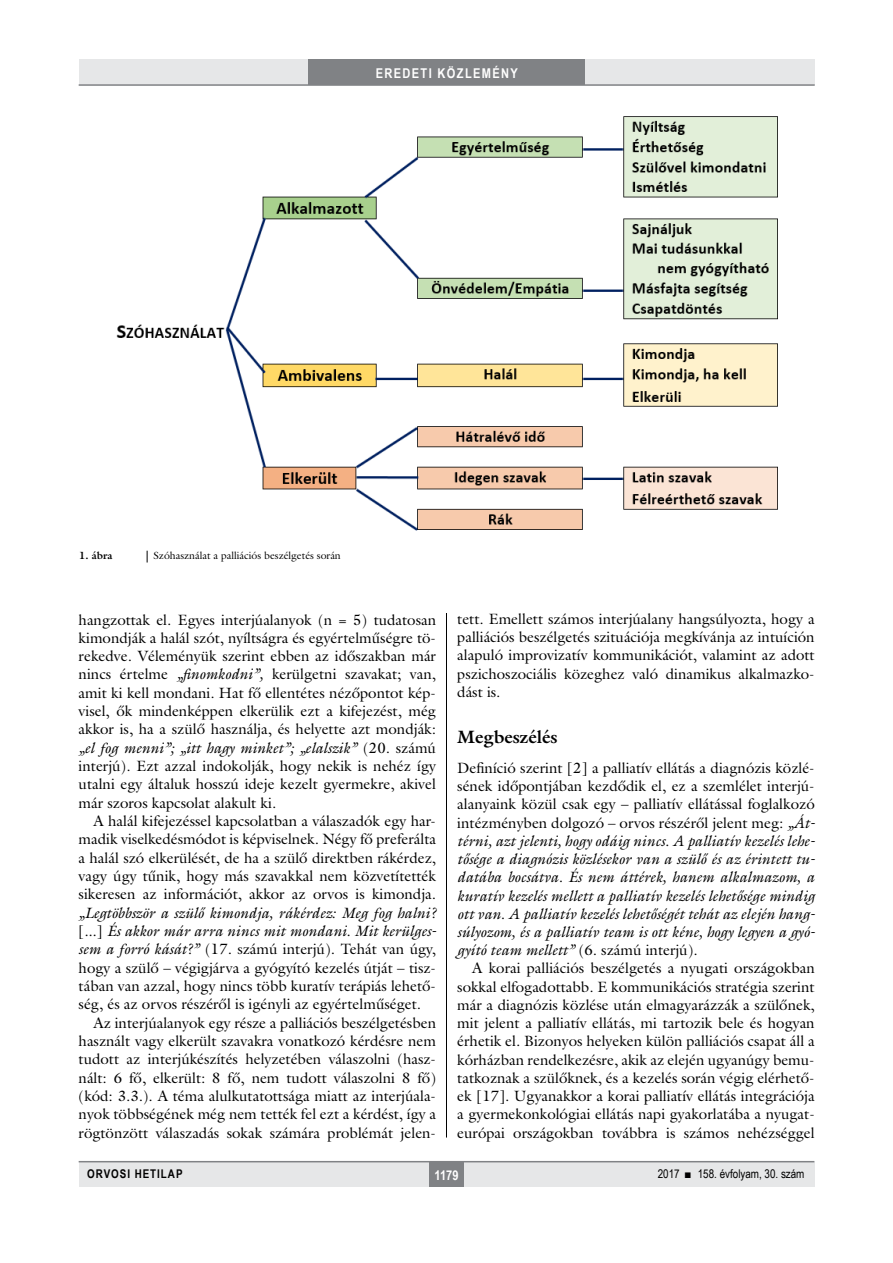
<style>
.page{position:relative;width:893px;height:1263px;background:#fff}
.page>*{position:absolute;margin:0;border:0;box-sizing:border-box;transform-origin:0 0}
.alcimbold{font:700 18px "Galliard Reg";color:#000}
.Body_Text{font:15px/18.3px "Galliard Reg";color:#000;text-align:justify}
.Body_tompa{font:italic 15px/18.3px "Galliard Reg";color:#000;text-align:justify}
.t1{font:700 13.5px "Arial Narrow";letter-spacing:.1em;color:#fff}
.t2{font:12px "Arial Narrow";color:#000}
.t3{font:700 12px "Arial Narrow";letter-spacing:.08em;color:#000}
.kepalairas2{font:10.5px "Galliard Reg";color:#000}
.kepalairas1{font:700 10.5px "Galliard Reg";color:#000}
.s1{font-style:italic}
.s2{font-style:normal}
</style>
<div class="page">
<div style="left:79px;top:1161px;width:735px;height:25px;background:#e6e7e8"></div>
<div style="left:429px;top:1161px;width:34px;height:25px;background:#808285"></div>
<hr style="left:79px;top:1161px;width:735px;height:1px;background:#808285">
<div style="left:79px;top:60px;width:735px;height:25px;background:#e6e7e8"></div>
<div style="left:308px;top:60px;width:277px;height:25px;background:#808285"></div>
<hr style="left:79px;top:84px;width:736px;height:2px;background:#808285">
<hr style="left:446px;top:111px;width:1px;height:1026px;background:#000">
<img style="left:116px;top:111px;width:662px;height:425px">
<div style="left:79px;top:551px;width:735px;height:61px;background:#fff"></div>
<p class="t1" style="left:376px;top:63px;width:144px">EREDETI KÖZLEMÉNY</p>
<p class="kepalairas1" style="left:79px;top:549px;width:35px">1. ábra</p>
<p class="kepalairas2" style="left:153px;top:549px;width:189px">Szóhasználat a palliációs beszélgetés során</p>
<p class="Body_Text" style="left:79px;top:610px;width:359px">hangzottak el. Egyes interjúalanyok (n = 5) tudatosan kimondják a halál szót, nyíltságra és egyértelműségre tö&shy;rekedve. Véleményük szerint ebben az időszakban már nincs értelme <span class="s1">„finomkodni”,</span> kerülgetni szavakat; van, amit ki kell mondani. Hat fő ellentétes nézőpontot kép&shy;visel, ők mindenképpen elkerülik ezt a kifejezést, még akkor is, ha a szülő használja, és helyette azt mondják: <span class="s1">„el fog menni”; „itt hagy minket”; „elalszik”</span> (20. számú interjú). Ezt azzal indokolják, hogy nekik is nehéz így utalni egy általuk hosszú ideje kezelt gyermekre, akivel már szoros kapcsolat alakult ki.</p>
<p class="Body_Text" style="left:79px;top:812px;width:359px;text-indent:15px">A halál kifejezéssel kapcsolatban a válaszadók egy har&shy;madik viselkedésmódot is képviselnek. Négy fő preferálta a halál szó elkerülését, de ha a szülő direktben rákérdez, vagy úgy tűnik, hogy más szavakkal nem közvetítették sikeresen az információt, akkor az orvos is kimondja. <span class="s1">„Legtöbbször a szülő kimondja, rákérdez: Meg fog halni? </span>[<span class="s1">...</span>] <span class="s1">És akkor már arra nincs mit mondani. Mit kerülges&shy;sem a forró kását?”</span> (17. számú interjú). Tehát van úgy, hogy a szülő – végigjárva a gyógyító kezelés útját – tisz&shy;tában van azzal, hogy nincs több kuratív terápiás lehető&shy;ség, és az orvos részéről is igényli az egyértelműséget.</p>
<p class="Body_Text" style="left:79px;top:1013px;width:359px;text-indent:15px">Az interjúalanyok egy része a palliációs beszélgetésben használt vagy elkerült szavakra vonatkozó kérdésre nem tudott az interjúkészítés helyzetében válaszolni (hasz&shy;nált: 6 fő, elkerült: 8 fő, nem tudott válaszolni 8 fő) (kód: 3.3.). A téma alulkutatottsága miatt az interjúala&shy;nyok többségének még nem tették fel ezt a kérdést, így a rögtönzött válaszadás sokak számára problémát jelen-</p>
<p class="Body_Text" style="left:457px;top:609px;width:359px">tett. Emellett számos interjúalany hangsúlyozta, hogy a palliációs beszélgetés szituációja megkívánja az intuíción alapuló improvizatív kommunikációt, valamint az adott pszichoszociális közeghez való dinamikus alkalmazko&shy;dást is.</p>
<p class="alcimbold" style="left:457px;top:725px;width:102px">Megbeszélés</p>
<p class="Body_tompa" style="left:457px;top:758px;width:359px"><span class="s2">Definíció szerint [2] a palliatív ellátás a diagnózis közlé&shy;sének időpontjában kezdődik el, ez a szemlélet interjú&shy;alanyaink közül csak egy – palliatív ellátással foglalkozó intézményben dolgozó – orvos részéről jelent meg:</span> „Át&shy;térni, azt jelenti, hogy odáig nincs. A palliatív kezelés lehe&shy;tősége a diagnózis közlésekor van a szülő és az érintett tu&shy;datába bocsátva. És nem áttérek, hanem alkalmazom, a kuratív kezelés mellett a palliatív kezelés lehetősége mindig ott van. A palliatív kezelés lehetőségét tehát az elején hang&shy;súlyozom, és a palliatív team is ott kéne, hogy legyen a gyó&shy;gyító team mellett” <span class="s2">(6. számú interjú).</span></p>
<p class="Body_Text" style="left:457px;top:959px;width:359px;text-indent:15px">A korai palliációs beszélgetés a nyugati országokban sokkal elfogadottabb. E kommunikációs stratégia szerint már a diagnózis közlése után elmagyarázzák a szülőnek, mit jelent a palliatív ellátás, mi tartozik bele és hogyan érhetik el. Bizonyos helyeken külön palliációs csapat áll a kórházban rendelkezésre, akik az elején ugyanúgy bemu&shy;tatkoznak a szülőknek, és a kezelés során végig elérhető&shy;ek [17]. Ugyanakkor a korai palliatív ellátás integrációja a gyermekonkológiai ellátás napi gyakorlatába a nyugat&shy;európai országokban továbbra is számos nehézséggel</p>
<p class="t3" style="left:87px;top:1165px;width:97px">ORVOSI HETILAP</p>
<p class="t1" style="left:434px;top:1165px;width:26px">1179</p>
<p class="t2" style="left:658px;top:1165px;width:148px">2017 ■ 158. évfolyam, 30. szám</p>
</div>
